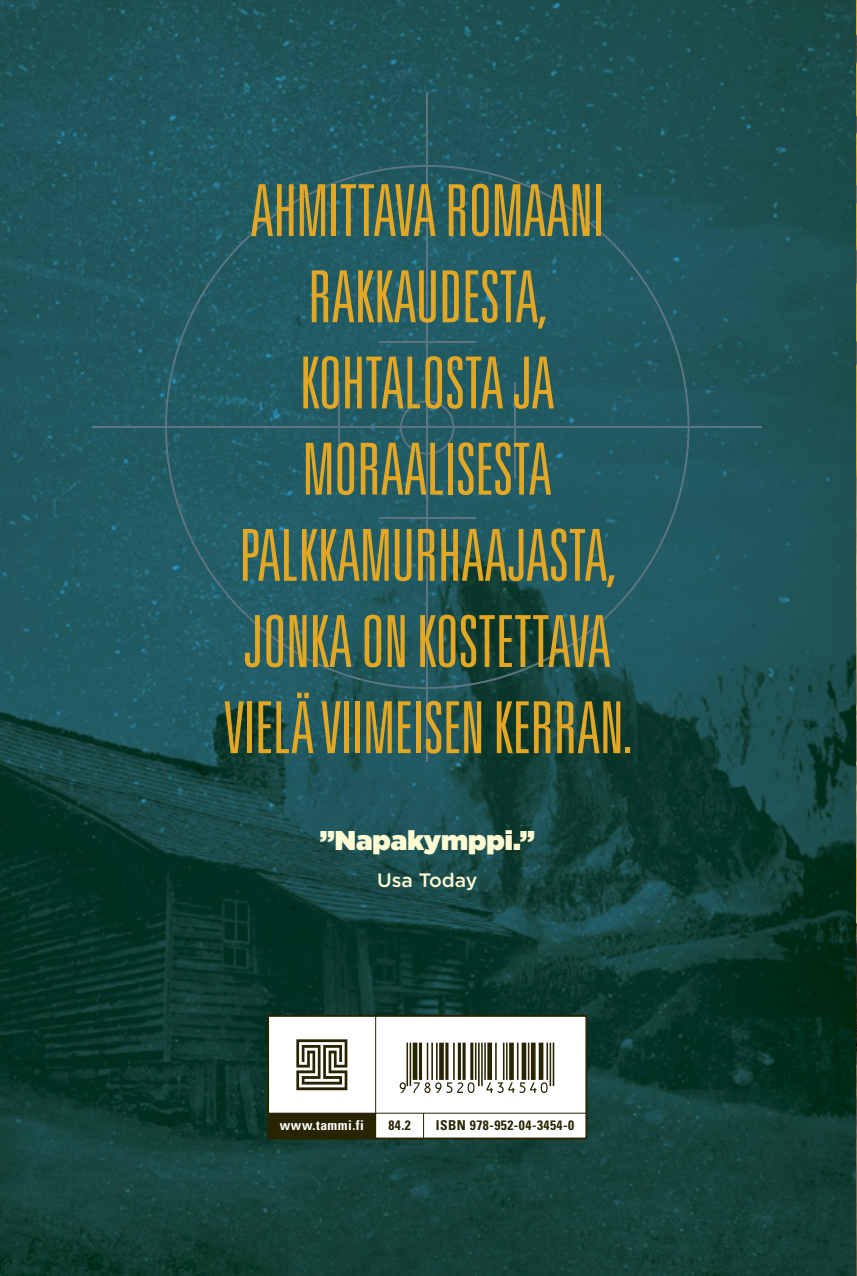
<style>
.page{position:relative;width:857px;height:1276px;background:#fff}
.page>*{position:absolute;margin:0;border:0;box-sizing:border-box;transform-origin:0 0}
.t1{font:300 ultra-condensed 71.8px/86.2px "Univers LT Std";letter-spacing:-.01em;color:#e4a724;text-align:center}
.t2{font:900 27.2px "Gotham";color:#fffbd3}
.t3{font:500 19.4px "Gotham";color:#fffbd3}
.t4{font:700 condensed 13.6px "Univers LT Std";letter-spacing:.035em;color:#292400}
.t5{font:700 condensed 13.6px "Univers LT Std";letter-spacing:.035em;color:#fff}
</style>
<div class="page">
<img style="left:0;top:0;width:857px;height:1276px">
<svg style="left:165px;top:165px;width:524px;height:524px;background:#215a62"></svg>
<hr style="left:426px;top:92px;width:2px;height:669px;background:#5c7580">
<hr style="left:92px;top:426px;width:669px;height:2px;background:#5c7580">
<hr style="left:514px;top:382px;width:2px;height:97px;background:#5c7580">
<hr style="left:338px;top:382px;width:2px;height:97px;background:#5c7580">
<hr style="left:379px;top:517px;width:96px;height:2px;background:#5c7580">
<hr style="left:379px;top:341px;width:96px;height:2px;background:#5c7580">
<svg style="left:400px;top:400px;width:54px;height:55px;background:#2b5f69"></svg>
<div style="left:268px;top:1016px;width:318px;height:122px;background:#fff"></div>
<div style="left:267px;top:1015px;width:320px;height:124px;border:2px solid #292400"></div>
<hr style="left:375px;top:1016px;width:1px;height:122px;background:#292400">
<hr style="left:268px;top:1113px;width:318px;height:1px;background:#292400">
<svg style="left:423px;top:1113px;width:1px;height:25px"></svg>
<div style="left:268px;top:1113px;width:107px;height:25px;background:#292400"></div>
<svg style="left:296px;top:1039px;width:51px;height:51px"></svg>
<svg style="left:399px;top:1042px;width:148px;height:51px"></svg>
<hr style="left:549px;top:1042px;width:2px;height:44px;background:#292400">
<hr style="left:552px;top:1042px;width:2px;height:44px;background:#292400">
<p class="t1" style="left:224px;top:167px;width:409px">AHMITTAVA ROMAANI<br>RAKKAUDESTA,<br>KOHTALOSTA JA<br>MORAALISESTA<br>PALKKAMURHAAJASTA,<br>JONKA ON KOSTETTAVA<br>VIELÄ VIIMEISEN KERRAN.</p>
<p class="t2" style="left:319px;top:821px;width:216px">”Napakymppi.”</p>
<p class="t3" style="left:377px;top:867px;width:102px">Usa Today</p>
<p class="t5" style="left:280px;top:1117px;width:85px">www.tammi.fi</p>
<p class="t4" style="left:388px;top:1117px;width:24px">84.2</p>
<p class="t4" style="left:435px;top:1117px;width:140px">ISBN 978-952-04-3454-0</p>
</div>
